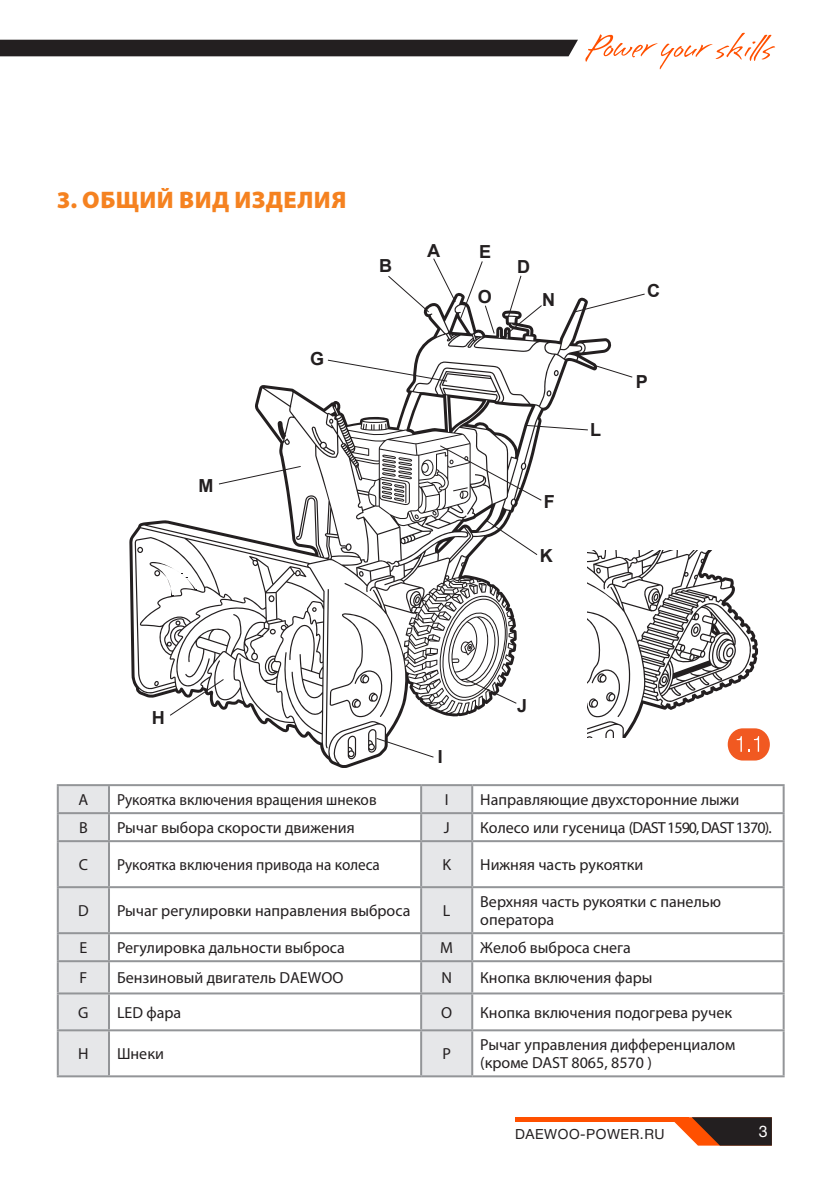
<style>
.page{position:relative;width:840px;height:1191px;background:#fff}
.page>*{position:absolute;margin:0;border:0;box-sizing:border-box;transform-origin:0 0}
.t1{font:900 24px "Myriad Pro";letter-spacing:.02em;color:#f58220}
.t2{font:700 18px "Arial";color:#231f20}
.t3{font:16px/18px "Myriad Pro";color:#231f20}
.t4{font:16px "Myriad Pro";color:#231f20;scale:.95 1}
.t5{font:16px "Helvetica Neue Cyr";color:#fff}
.t6{font:14px "Helvetica 5 Normal";letter-spacing:.04em;color:#231f20}
</style>
<div class="page">
<div style="left:0;top:40px;width:577px;height:16px;background:#231f20"></div>
<svg style="left:585px;top:33px;width:189px;height:36px"></svg>
<svg style="left:674px;top:1117px;width:97px;height:28px;background:#674030"></svg>
<div style="left:514px;top:1117px;width:174px;height:5px;background:#ff5000"></div>
<svg style="left:59px;top:786px;width:412px;height:289px"></svg>
<hr style="left:57px;top:784px;width:52px;height:2px;background:#939598">
<hr style="left:57px;top:786px;width:2px;height:26px;background:#939598">
<hr style="left:109px;top:784px;width:312px;height:2px;background:#939598">
<hr style="left:421px;top:784px;width:51px;height:2px;background:#939598">
<hr style="left:420px;top:786px;width:2px;height:26px;background:#939598">
<hr style="left:472px;top:784px;width:312px;height:2px;background:#939598">
<hr style="left:57px;top:814px;width:2px;height:26px;background:#939598">
<hr style="left:421px;top:812px;width:51px;height:2px;background:#939598">
<hr style="left:472px;top:812px;width:312px;height:2px;background:#939598">
<hr style="left:782px;top:814px;width:2px;height:26px;background:#939598">
<hr style="left:57px;top:842px;width:2px;height:44px;background:#939598">
<hr style="left:782px;top:842px;width:2px;height:44px;background:#939598">
<hr style="left:57px;top:888px;width:2px;height:44px;background:#939598">
<hr style="left:782px;top:888px;width:2px;height:44px;background:#939598">
<hr style="left:57px;top:934px;width:2px;height:26px;background:#939598">
<hr style="left:782px;top:934px;width:2px;height:26px;background:#939598">
<hr style="left:57px;top:962px;width:2px;height:30px;background:#939598">
<hr style="left:782px;top:962px;width:2px;height:30px;background:#939598">
<hr style="left:57px;top:994px;width:2px;height:35px;background:#939598">
<hr style="left:782px;top:994px;width:2px;height:35px;background:#939598">
<hr style="left:57px;top:1029px;width:52px;height:2px;background:#939598">
<hr style="left:57px;top:1031px;width:2px;height:44px;background:#939598">
<hr style="left:109px;top:1029px;width:312px;height:2px;background:#939598">
<hr style="left:782px;top:1031px;width:2px;height:44px;background:#939598">
<hr style="left:57px;top:1075px;width:52px;height:2px;background:#939598">
<hr style="left:109px;top:1075px;width:312px;height:2px;background:#939598">
<hr style="left:108px;top:786px;width:2px;height:26px;background:#939598">
<hr style="left:57px;top:992px;width:52px;height:2px;background:#939598">
<hr style="left:471px;top:786px;width:2px;height:26px;background:#939598">
<hr style="left:109px;top:992px;width:312px;height:2px;background:#939598">
<hr style="left:108px;top:994px;width:2px;height:35px;background:#939598">
<hr style="left:108px;top:1031px;width:2px;height:44px;background:#939598">
<hr style="left:782px;top:786px;width:2px;height:26px;background:#939598">
<hr style="left:57px;top:812px;width:52px;height:2px;background:#939598">
<hr style="left:420px;top:994px;width:2px;height:35px;background:#939598">
<hr style="left:421px;top:1029px;width:51px;height:2px;background:#939598">
<hr style="left:420px;top:1031px;width:2px;height:44px;background:#939598">
<hr style="left:472px;top:1029px;width:312px;height:2px;background:#939598">
<hr style="left:421px;top:1075px;width:51px;height:2px;background:#939598">
<hr style="left:472px;top:1075px;width:312px;height:2px;background:#939598">
<hr style="left:109px;top:812px;width:312px;height:2px;background:#939598">
<hr style="left:108px;top:814px;width:2px;height:26px;background:#939598">
<hr style="left:420px;top:814px;width:2px;height:26px;background:#939598">
<hr style="left:471px;top:814px;width:2px;height:26px;background:#939598">
<hr style="left:57px;top:840px;width:52px;height:2px;background:#939598">
<hr style="left:109px;top:840px;width:312px;height:2px;background:#939598">
<hr style="left:108px;top:842px;width:2px;height:44px;background:#939598">
<hr style="left:421px;top:840px;width:51px;height:2px;background:#939598">
<hr style="left:420px;top:842px;width:2px;height:44px;background:#939598">
<hr style="left:472px;top:840px;width:312px;height:2px;background:#939598">
<hr style="left:471px;top:842px;width:2px;height:44px;background:#939598">
<hr style="left:57px;top:886px;width:52px;height:2px;background:#939598">
<hr style="left:109px;top:886px;width:312px;height:2px;background:#939598">
<hr style="left:108px;top:888px;width:2px;height:44px;background:#939598">
<hr style="left:421px;top:886px;width:51px;height:2px;background:#939598">
<hr style="left:420px;top:888px;width:2px;height:44px;background:#939598">
<hr style="left:472px;top:886px;width:312px;height:2px;background:#939598">
<hr style="left:471px;top:888px;width:2px;height:44px;background:#939598">
<hr style="left:57px;top:932px;width:52px;height:2px;background:#939598">
<hr style="left:109px;top:932px;width:312px;height:2px;background:#939598">
<hr style="left:108px;top:934px;width:2px;height:26px;background:#939598">
<hr style="left:421px;top:932px;width:51px;height:2px;background:#939598">
<hr style="left:420px;top:934px;width:2px;height:26px;background:#939598">
<hr style="left:472px;top:932px;width:312px;height:2px;background:#939598">
<hr style="left:471px;top:934px;width:2px;height:26px;background:#939598">
<hr style="left:57px;top:960px;width:52px;height:2px;background:#939598">
<hr style="left:109px;top:960px;width:312px;height:2px;background:#939598">
<hr style="left:108px;top:962px;width:2px;height:30px;background:#939598">
<hr style="left:421px;top:960px;width:51px;height:2px;background:#939598">
<hr style="left:420px;top:962px;width:2px;height:30px;background:#939598">
<hr style="left:421px;top:992px;width:51px;height:2px;background:#939598">
<hr style="left:472px;top:960px;width:312px;height:2px;background:#939598">
<hr style="left:471px;top:962px;width:2px;height:30px;background:#939598">
<hr style="left:472px;top:992px;width:312px;height:2px;background:#939598">
<hr style="left:471px;top:994px;width:2px;height:35px;background:#939598">
<hr style="left:471px;top:1031px;width:2px;height:44px;background:#939598">
<div style="left:727px;top:728px;width:42px;height:32px;background:#f15921;border-radius:16px"></div>
<svg style="left:736px;top:738px;width:5px;height:14px"></svg>
<svg style="left:748px;top:738px;width:10px;height:14px"></svg>
<svg style="left:129px;top:313px;width:482px;height:455px"></svg>
<svg style="left:463px;top:677px;width:54px;height:27px"></svg>
<svg style="left:218px;top:465px;width:84px;height:20px"></svg>
<svg style="left:485px;top:519px;width:53px;height:37px"></svg>
<svg style="left:438px;top:444px;width:104px;height:57px"></svg>
<svg style="left:524px;top:424px;width:64px;height:7px"></svg>
<svg style="left:326px;top:359px;width:122px;height:23px"></svg>
<svg style="left:591px;top:364px;width:42px;height:14px"></svg>
<svg style="left:572px;top:293px;width:73px;height:20px"></svg>
<svg style="left:587px;top:550px;width:182px;height:188px"></svg>
<svg style="left:387px;top:258px;width:155px;height:81px"></svg>
<svg style="left:199px;top:479px;width:13px;height:12px"></svg>
<svg style="left:153px;top:678px;width:72px;height:46px"></svg>
<svg style="left:375px;top:737px;width:66px;height:26px"></svg>
<h1 class="t1" style="left:57px;top:184px;width:291px">3. ОБЩИЙ ВИД ИЗДЕЛИЯ</h1>
<p class="t2" style="left:310px;top:346px;width:16px">G</p>
<p class="t2" style="left:379px;top:253px;width:14px">В</p>
<p class="t2" style="left:479px;top:239px;width:14px">E</p>
<p class="t2" style="left:517px;top:254px;width:14px">D</p>
<p class="t2" style="left:477px;top:283px;width:16px">O</p>
<p class="t2" style="left:542px;top:287px;width:14px">N</p>
<p class="t2" style="left:543px;top:489px;width:12px">F</p>
<p class="t2" style="left:539px;top:543px;width:14px">K</p>
<p class="t2" style="left:589px;top:417px;width:12px">L</p>
<p class="t2" style="left:646px;top:278px;width:14px">С</p>
<p class="t2" style="left:635px;top:369px;width:14px">P</p>
<p class="t2" style="left:516px;top:693px;width:12px">J</p>
<p class="t3" style="left:78px;top:790px;width:11px">А</p>
<p class="t4" style="left:117px;top:790px;width:274px">Рукоятка включения вращения шнеков</p>
<p class="t3" style="left:444px;top:790px;width:5px">I</p>
<p class="t3" style="left:480px;top:790px;width:260px">Направляющие двухсторонние лыжи</p>
<p class="t3" style="left:79px;top:818px;width:10px">В</p>
<p class="t3" style="left:117px;top:818px;width:239px">Рычаг выбора скорости движения</p>
<p class="t3" style="left:443px;top:818px;width:7px">J</p>
<p class="t3" style="left:480px;top:818px;width:293px">Колесо или гусеница (DAST 1590, DAST 1370).</p>
<p class="t3" style="left:79px;top:855px;width:11px">С</p>
<p class="t4" style="left:117px;top:855px;width:278px">Рукоятка включения привода на колеса</p>
<p class="t3" style="left:442px;top:855px;width:10px">K</p>
<p class="t3" style="left:480px;top:855px;width:165px">Нижняя часть рукоятки</p>
<p class="t3" style="left:78px;top:901px;width:12px">D</p>
<p class="t3" style="left:117px;top:901px;width:295px">Рычаг регулировки направления выброса</p>
<p class="t3" style="left:442px;top:901px;width:9px">L</p>
<p class="t3" style="left:480px;top:892px;width:242px">Верхняя часть рукоятки с панелью оператора</p>
<p class="t3" style="left:79px;top:938px;width:9px">E</p>
<p class="t3" style="left:117px;top:938px;width:229px">Регулировка дальности выброса</p>
<p class="t3" style="left:440px;top:938px;width:14px">M</p>
<p class="t3" style="left:480px;top:938px;width:152px">Желоб выброса снега</p>
<p class="t3" style="left:79px;top:968px;width:9px">F</p>
<p class="t3" style="left:117px;top:968px;width:228px">Бензиновый двигатель DAEWOO</p>
<p class="t3" style="left:441px;top:968px;width:12px">N</p>
<p class="t3" style="left:480px;top:968px;width:174px">Кнопка включения фары</p>
<p class="t3" style="left:78px;top:1003px;width:12px">G</p>
<p class="t3" style="left:117px;top:1003px;width:66px">LED фара</p>
<p class="t3" style="left:441px;top:1003px;width:13px">O</p>
<p class="t3" style="left:480px;top:1003px;width:253px">Кнопка включения подогрева ручек</p>
<p class="t3" style="left:78px;top:1044px;width:12px">Н</p>
<p class="t3" style="left:117px;top:1044px;width:48px">Шнеки</p>
<p class="t3" style="left:442px;top:1044px;width:10px">P</p>
<p class="t3" style="left:480px;top:1035px;width:256px">Рычаг управления дифференциалом (кроме DAST 8065, 8570 )</p>
<p class="t6" style="left:514px;top:1126px;width:151px">DAEWOO-POWER.RU</p>
<p class="t5" style="left:758px;top:1122px;width:10px">3</p>
</div>
